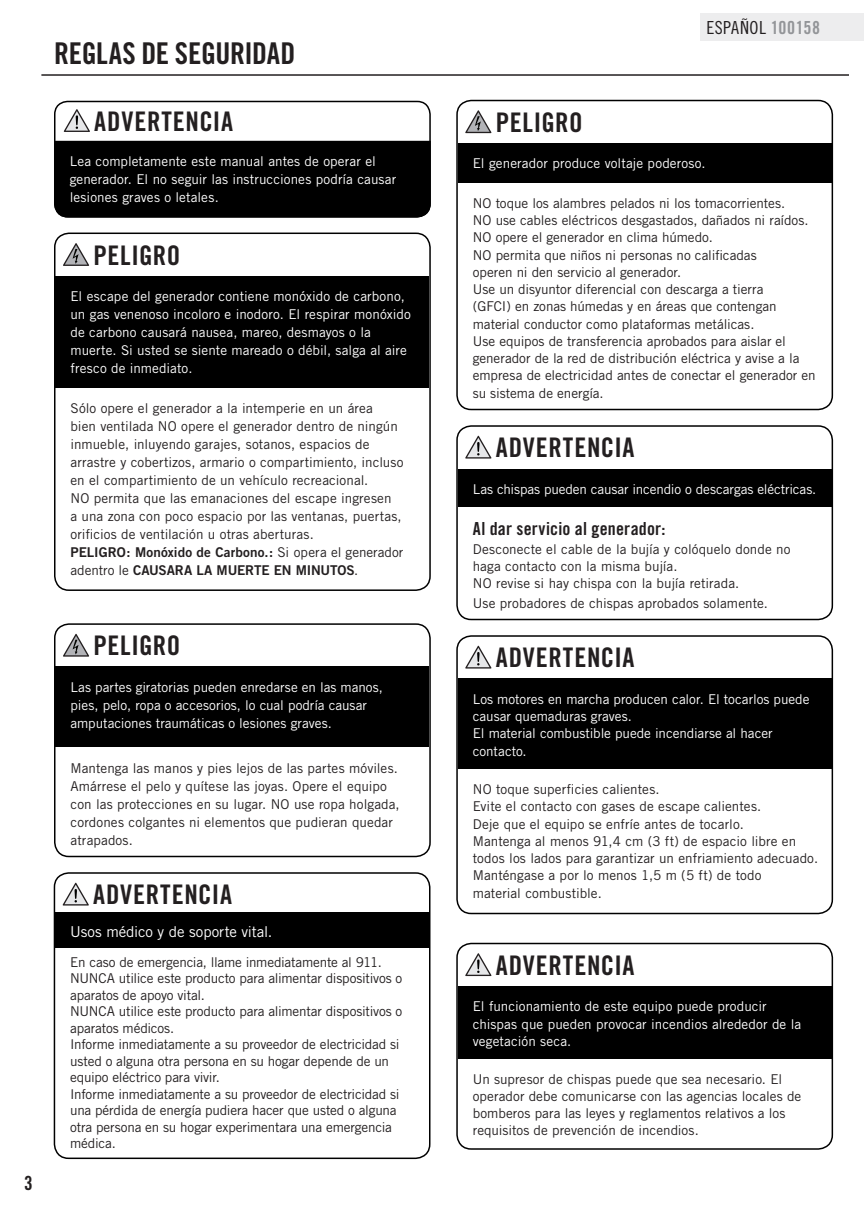
<style>
.page{position:relative;width:864px;height:1215px;background:#fff}
.page>*{position:absolute;margin:0;border:0;box-sizing:border-box;transform-origin:0 0}
.t1{font:30px "Trade Gothic Bold Cond Twenty";letter-spacing:-.01em;color:#231f20}
.t2{font:27px "Trade Gothic Bold Cond Twenty";letter-spacing:.025em;color:#231f20}
.t3{font:19.5px "Trade Gothic Bold Cond Twenty";color:#231f20}
.t4{font:18px "Trade Gothic Bold Cond Twenty";letter-spacing:.01em;color:#231f20}
.t5{font:18px "Trade Gothic Cond Eighteen";letter-spacing:.025em;color:#231f20}
.t6{font:15px "Trade Gothic";letter-spacing:-.005em;color:#fff}
.t7{font:13.5px/17.2px "Trade Gothic";color:#231f20}
.t8{font:13.5px/18px "Trade Gothic";letter-spacing:.005em;color:#fff}
.t9{font:13.5px/18px "Trade Gothic Bold Two";color:#231f20}
.s1{font-family:"Trade Gothic"}
.s2{font-family:"Trade Gothic Bold Cond Twenty";color:#939598}
</style>
<div class="page">
<hr style="left:41px;top:74px;width:808px;height:2px;background:#231f20">
<div style="left:700px;top:14px;width:164px;height:27px;background:#ededee"></div>
<div style="left:54px;top:101px;width:377px;height:117px;background:#fff;border:2px solid #000;border-radius:13px"></div>
<div style="left:54px;top:140px;width:377px;height:78px;background:#000"></div>
<svg style="left:64px;top:109px;width:26px;height:23px"></svg>
<div style="left:54px;top:233px;width:377px;height:358px;border:2px solid #000;border-radius:14px"></div>
<div style="left:56px;top:276px;width:373px;height:112px;background:#000"></div>
<svg style="left:63px;top:243px;width:26px;height:23px"></svg>
<div style="left:54px;top:623px;width:377px;height:234px;border:2px solid #000;border-radius:14px"></div>
<div style="left:56px;top:667px;width:373px;height:80px;background:#000"></div>
<svg style="left:63px;top:634px;width:26px;height:23px"></svg>
<div style="left:456px;top:100px;width:377px;height:310px;border:2px solid #000;border-radius:14px"></div>
<div style="left:458px;top:143px;width:374px;height:39px;background:#000"></div>
<svg style="left:465px;top:110px;width:26px;height:23px"></svg>
<div style="left:456px;top:425px;width:377px;height:195px;border:2px solid #000;border-radius:14px"></div>
<div style="left:458px;top:469px;width:374px;height:37px;background:#000"></div>
<svg style="left:465px;top:436px;width:26px;height:23px"></svg>
<div style="left:456px;top:635px;width:377px;height:279px;border:2px solid #000;border-radius:14px"></div>
<div style="left:458px;top:679px;width:374px;height:90px;background:#000"></div>
<svg style="left:465px;top:646px;width:26px;height:23px"></svg>
<div style="left:456px;top:943px;width:377px;height:207px;border:2px solid #000;border-radius:14px"></div>
<div style="left:458px;top:986px;width:374px;height:72px;background:#000"></div>
<svg style="left:465px;top:953px;width:26px;height:23px"></svg>
<div style="left:54px;top:872px;width:376px;height:287px;border:2px solid #000;border-radius:14px"></div>
<div style="left:55px;top:913px;width:374px;height:35px;background:#000"></div>
<svg style="left:63px;top:883px;width:26px;height:23px"></svg>
<h3 class="t3" style="left:24px;top:1172px;width:10px">3</h3>
<h1 class="t1" style="left:54px;top:35px;width:243px">REGLAS DE SEGURIDAD</h1>
<h2 class="t2" style="left:94px;top:105px;width:140px">ADVERTENCIA</h2>
<p class="t8" style="left:70px;top:152px;width:328px">Lea completamente este manual antes de operar el generador. El no seguir las instrucciones podría causar lesiones graves o letales.</p>
<h2 class="t2" style="left:93px;top:239px;width:88px">PELIGRO</h2>
<p class="t8" style="left:70px;top:287px;width:342px">El escape del generador contiene monóxido de carbono, un gas venenoso incoloro e inodoro. El respirar monóxido de carbono causará nausea, mareo, desmayos o la muerte. Si usted se siente mareado o débil, salga al aire fresco de inmediato.</p>
<p class="t7" style="left:70px;top:399px;width:335px;line-height:18px">Sólo opere el generador a la intemperie en un área<br>bien ventilada NO opere el generador dentro de ningún inmueble, inluyendo garajes, sotanos, espacios de arrastre y cobertizos, armario o compartimiento, incluso en el compartimiento de un vehículo recreacional.<br>NO permita que las emanaciones del escape ingresen<br>a una zona con poco espacio por las ventanas, puertas, orificios de ventilación u otras aberturas.</p>
<p class="t9" style="left:70px;top:543px;width:334px">PELIGRO: Monóxido de Carbono.: <span class="s1">Si opera el generador adentro le</span> CAUSARA LA MUERTE EN MINUTOS<span class="s1">.</span></p>
<h2 class="t2" style="left:93px;top:629px;width:88px">PELIGRO</h2>
<p class="t8" style="left:70px;top:678px;width:314px">Las partes giratorias pueden enredarse en las manos, pies, pelo, ropa o accesorios, lo cual podría causar amputaciones traumáticas o lesiones graves.</p>
<p class="t7" style="left:70px;top:759px;width:331px;line-height:18px">Mantenga las manos y pies lejos de las partes móviles.<br>Amárrese el pelo y quítese las joyas. Opere el equipo con las protecciones en su lugar. NO use ropa holgada, cordones colgantes ni elementos que pudieran quedar atrapados.</p>
<h2 class="t2" style="left:93px;top:878px;width:140px">ADVERTENCIA</h2>
<p class="t6" style="left:70px;top:923px;width:204px">Usos médico y de soporte vital.</p>
<p class="t7" style="left:70px;top:954px;width:334px;line-height:16.5px">En caso de emergencia, llame inmediatamente al 911.<br>NUNCA utilice este producto para alimentar dispositivos o aparatos de apoyo vital.<br>NUNCA utilice este producto para alimentar dispositivos o aparatos médicos.<br>Informe inmediatamente a su proveedor de electricidad si usted o alguna otra persona en su hogar depende de un equipo eléctrico para vivir.<br>Informe inmediatamente a su proveedor de electricidad si una pérdida de energía pudiera hacer que usted o alguna otra persona en su hogar experimentara una emergencia médica.</p>
<h2 class="t2" style="left:496px;top:106px;width:88px">PELIGRO</h2>
<h3 class="t5" style="left:706px;top:17px;width:115px">ESPAÑOL <span class="s2">100158</span></h3>
<p class="t8" style="left:473px;top:154px;width:234px">El generador produce voltaje poderoso.</p>
<p class="t7" style="left:473px;top:194px;width:344px">NO toque los alambres pelados ni los tomacorrientes.<br>NO use cables eléctricos desgastados, dañados ni raídos.<br>NO opere el generador en clima húmedo.<br>NO permita que niños ni personas no calificadas<br>operen ni den servicio al generador.<br>Use un disyuntor diferencial con descarga a tierra<br>(GFCI) en zonas húmedas y en áreas que contengan material conductor como plataformas metálicas.<br>Use equipos de transferencia aprobados para aislar el generador de la red de distribución eléctrica y avise a la empresa de electricidad antes de conectar el generador en su sistema de energía.</p>
<h2 class="t2" style="left:496px;top:431px;width:140px">ADVERTENCIA</h2>
<p class="t8" style="left:473px;top:480px;width:345px">Las chispas pueden causar incendio o descargas eléctricas.</p>
<h3 class="t4" style="left:473px;top:518px;width:194px">Al dar servicio al generador:</h3>
<p class="t7" style="left:473px;top:540px;width:319px">Desconecte el cable de la bujía y colóquelo donde no haga contacto con la misma bujía.<br>NO revise si hay chispa con la bujía retirada.</p>
<p class="t7" style="left:473px;top:594px;width:297px">Use probadores de chispas aprobados solamente.</p>
<h2 class="t2" style="left:496px;top:641px;width:140px">ADVERTENCIA</h2>
<p class="t8" style="left:473px;top:690px;width:338px;line-height:17.2px">Los motores en marcha producen calor. El tocarlos puede causar quemaduras graves.<br>El material combustible puede incendiarse al hacer contacto.</p>
<p class="t7" style="left:473px;top:781px;width:347px">NO toque superficies calientes.<br>Evite el contacto con gases de escape calientes.<br>Deje que el equipo se enfríe antes de tocarlo.<br>Mantenga al menos 91,4 cm (3 ft) de espacio libre en todos los lados para garantizar un enfriamiento adecuado.<br>Manténgase a por lo menos 1,5 m (5 ft) de todo<br>material combustible.</p>
<h2 class="t2" style="left:496px;top:949px;width:140px">ADVERTENCIA</h2>
<p class="t8" style="left:473px;top:998px;width:330px;line-height:17.2px">El funcionamiento de este equipo puede producir chispas que pueden provocar incendios alrededor de la vegetación seca.</p>
<p class="t7" style="left:473px;top:1070px;width:330px">Un supresor de chispas puede que sea necesario. El operador debe comunicarse con las agencias locales de bomberos para las leyes y reglamentos relativos a los requisitos de prevención de incendios.</p>
</div>
